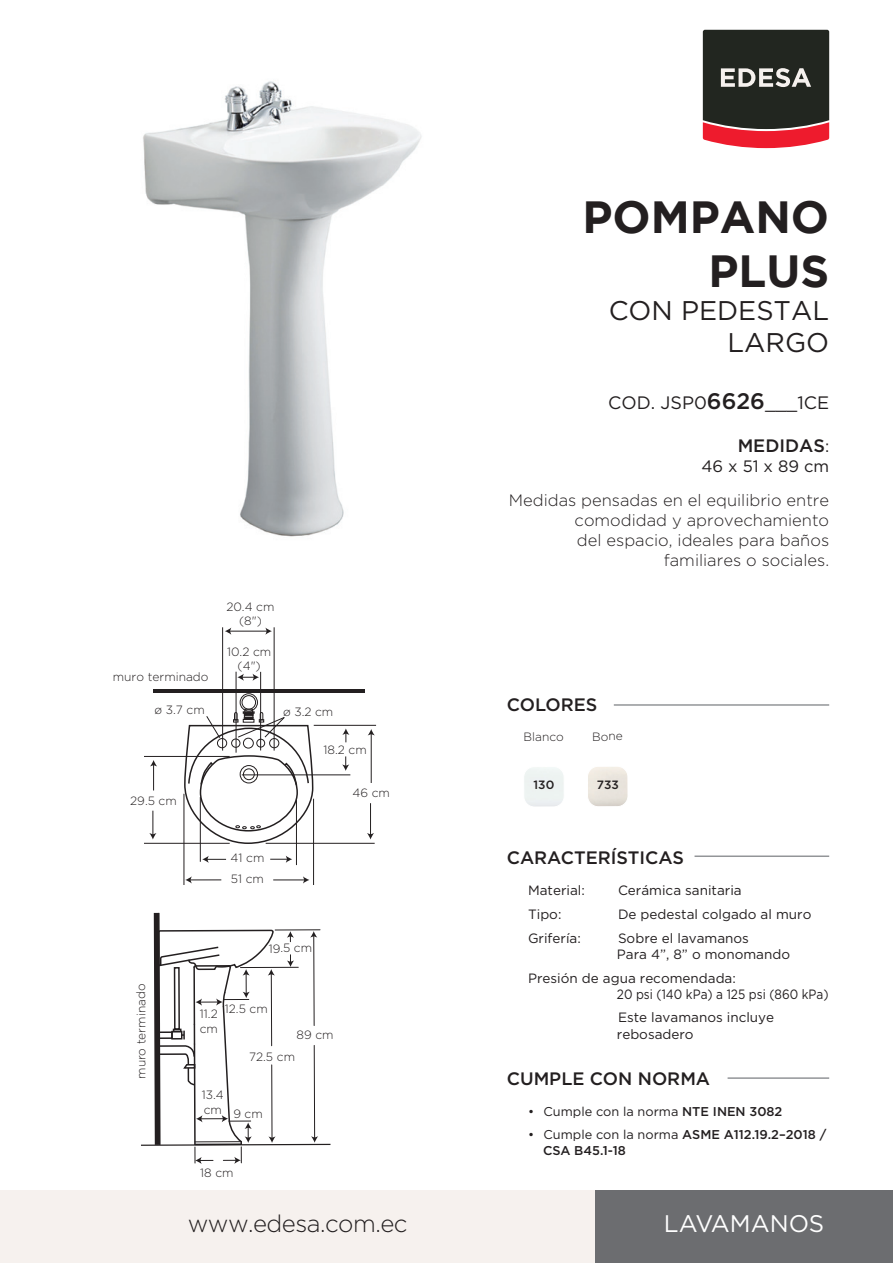
<style>
.page{position:relative;width:893px;height:1263px;background:#fff}
.page>*{position:absolute;margin:0;border:0;box-sizing:border-box;transform-origin:0 0}
.t1{font:700 45px/54px "Gotham";color:#231f20;text-align:right}
.t2{font:27px/32.4px "Gotham";color:#231f20;text-align:right}
.t3{font:300 24px "Gotham";letter-spacing:-.02em;color:#231f20}
.t4{font:24px "Gotham";color:#fff}
.t5{font:500 18px "Gotham";color:#231f20}
.t6{font:18px "Gotham";color:#231f20}
.t7{font:300 16.5px/19.8px "Gotham";color:#231f20;text-align:right}
.t8{font:16.5px "Gotham";color:#231f20}
.t9{font:13.5px/16.2px "Gotham";color:#231f20}
.t10{font:500 12.75px/15.3px "Gotham";color:#231f20}
.t11{font:12.75px "Gotham";color:#231f20}
.t12{font:300 12px/14.4px "Gotham";letter-spacing:-.005em;color:#231f20}
.t13{font:500 12px "Gotham";letter-spacing:-.005em;color:#231f20}
.s1{font-weight:500;font-size:22.5px}
.s2{font-weight:400;font-size:16.5px}
.s3{font-weight:500}
.s4{font-weight:400}
</style>
<div class="page">
<hr style="left:614px;top:704px;width:215px;height:2px;background:#939598">
<img style="left:589px;top:768px;width:37px;height:37px">
<div style="left:587px;top:766px;width:41px;height:41px;border:1px solid #fff;border-radius:11px"></div>
<div style="left:523px;top:766px;width:42px;height:41px;border:1px solid #fff;border-radius:11px"></div>
<img style="left:143px;top:81px;width:279px;height:456px">
<div style="left:0;top:1191px;width:893px;height:72px;background:#f6f1ee"></div>
<div style="left:595px;top:1191px;width:298px;height:72px;background:#6c6d70"></div>
<hr style="left:728px;top:1077px;width:101px;height:2px;background:#939598">
<hr style="left:694px;top:855px;width:135px;height:2px;background:#939598">
<svg style="left:703px;top:30px;width:126px;height:118px;background:#553937"></svg>
<hr style="left:153px;top:689px;width:212px;height:4px;background:#231f20">
<hr style="left:370px;top:803px;width:1px;height:32px;background:#231f20">
<svg style="left:367px;top:833px;width:7px;height:6px"></svg>
<hr style="left:266px;top:843px;width:109px;height:1px;background:#231f20">
<hr style="left:144px;top:843px;width:86px;height:1px;background:#231f20">
<hr style="left:144px;top:756px;width:86px;height:1px;background:#231f20">
<hr style="left:296px;top:800px;width:1px;height:65px;background:#231f20">
<hr style="left:313px;top:799px;width:1px;height:86px;background:#231f20">
<hr style="left:273px;top:879px;width:32px;height:1px;background:#231f20">
<svg style="left:303px;top:876px;width:6px;height:7px"></svg>
<svg style="left:270px;top:856px;width:22px;height:7px"></svg>
<hr style="left:190px;top:879px;width:31px;height:1px;background:#231f20">
<svg style="left:185px;top:876px;width:7px;height:7px"></svg>
<hr style="left:184px;top:794px;width:1px;height:91px;background:#231f20">
<hr style="left:236px;top:672px;width:1px;height:81px;background:#231f20">
<hr style="left:222px;top:627px;width:1px;height:123px;background:#231f20">
<hr style="left:274px;top:627px;width:1px;height:123px;background:#231f20">
<hr style="left:260px;top:672px;width:1px;height:78px;background:#231f20">
<div style="left:240px;top:693px;width:18px;height:18px;border:1px solid #231f20;border-radius:50%"></div>
<div style="left:242px;top:695px;width:14px;height:14px;border:1px solid #231f20;border-radius:50%"></div>
<svg style="left:202px;top:856px;width:24px;height:7px"></svg>
<hr style="left:200px;top:797px;width:1px;height:65px;background:#231f20">
<svg style="left:237px;top:674px;width:22px;height:7px"></svg>
<hr style="left:229px;top:631px;width:38px;height:1px;background:#231f20">
<svg style="left:225px;top:628px;width:6px;height:7px"></svg>
<svg style="left:265px;top:627px;width:7px;height:8px"></svg>
<svg style="left:342px;top:728px;width:7px;height:14px"></svg>
<hr style="left:371px;top:733px;width:1px;height:50px;background:#231f20">
<svg style="left:368px;top:729px;width:7px;height:6px"></svg>
<svg style="left:149px;top:811px;width:7px;height:28px"></svg>
<svg style="left:150px;top:760px;width:7px;height:30px"></svg>
<svg style="left:342px;top:756px;width:7px;height:15px"></svg>
<hr style="left:314px;top:725px;width:62px;height:1px;background:#231f20">
<hr style="left:242px;top:774px;width:108px;height:1px;background:#231f20">
<svg style="left:183px;top:709px;width:131px;height:136px"></svg>
<svg style="left:141px;top:912px;width:190px;height:252px"></svg>
<p class="t12" style="left:113px;top:670px;width:97px">muro terminado</p>
<p class="t12" style="left:226px;top:599px;width:50px;text-align:center">20.4 cm (8")</p>
<p class="t12" style="left:227px;top:644px;width:46px;text-align:center">10.2 cm (4")</p>
<p class="t12" style="left:155px;top:702px;width:52px">ø 3.7 cm</p>
<p class="t12" style="left:283px;top:704px;width:52px">ø 3.2 cm</p>
<p class="t12" style="left:130px;top:793px;width:48px">29.5 cm</p>
<p class="t12" style="left:231px;top:847px;width:35px;line-height:21px">41 cm<br>51 cm</p>
<p class="t12" style="left:324px;top:742px;width:45px">18.2 cm</p>
<p class="t12" style="left:352px;top:785px;width:39px">46 cm</p>
<p class="t12" style="left:134px;top:1079px;width:97px;rotate:-90deg">muro terminado</p>
<p class="t12" style="left:269px;top:941px;width:45px">19.5 cm</p>
<p class="t12" style="left:200px;top:1007px;width:19px">11.2</p>
<p class="t12" style="left:200px;top:1021px;width:20px">cm</p>
<p class="t12" style="left:225px;top:1001px;width:45px">12.5 cm</p>
<p class="t12" style="left:297px;top:1027px;width:39px">89 cm</p>
<p class="t12" style="left:249px;top:1049px;width:47px">72.5 cm</p>
<p class="t12" style="left:202px;top:1087px;width:24px">13.4 cm</p>
<p class="t12" style="left:233px;top:1106px;width:31px">9 cm</p>
<p class="t12" style="left:200px;top:1165px;width:35px">18 cm</p>
<h3 class="t3" style="left:188px;top:1208px;width:221px">www.edesa.com.ec</h3>
<h1 class="t1" style="left:582px;top:189px;width:248px">POMPANO<br>PLUS</h1>
<h2 class="t2" style="left:609px;top:293px;width:222px">CON PEDESTAL<br>LARGO</h2>
<h3 class="t6" style="left:608px;top:391px;width:223px">COD. JSP0<span class="s1">6626</span>___1CE</h3>
<h3 class="t5" style="left:738px;top:434px;width:93px">MEDIDAS<span class="s2">:</span></h3>
<p class="t8" style="left:702px;top:455px;width:129px">46 x 51 x 89 cm</p>
<p class="t7" style="left:509px;top:490px;width:322px">Medidas pensadas en el equilibrio entre comodidad y aprovechamiento<br>del espacio, ideales para baños familiares o sociales.</p>
<h3 class="t5" style="left:507px;top:693px;width:92px">COLORES</h3>
<p class="t12" style="left:592px;top:729px;width:32px">Bone</p>
<p class="t13" style="left:597px;top:777px;width:24px">733</p>
<p class="t12" style="left:524px;top:729px;width:42px">Blanco</p>
<p class="t13" style="left:534px;top:777px;width:22px">130</p>
<h3 class="t5" style="left:507px;top:845px;width:179px">CARACTERÍSTICAS</h3>
<p class="t9" style="left:528px;top:882px;width:58px">Material:</p>
<p class="t9" style="left:618px;top:882px;width:125px">Cerámica sanitaria</p>
<p class="t9" style="left:528px;top:906px;width:35px">Tipo:</p>
<p class="t9" style="left:618px;top:906px;width:195px">De pedestal colgado al muro</p>
<p class="t9" style="left:528px;top:929px;width:54px">Grifería:</p>
<p class="t9" style="left:617px;top:929px;width:175px">Sobre el lavamanos<br>Para 4”, 8” o monomando</p>
<p class="t9" style="left:617px;top:969px;width:213px;text-indent:-89px">Presión de agua recomendada:<br>20 psi (140 kPa) a 125 psi (860 kPa)</p>
<p class="t9" style="left:617px;top:1009px;width:159px">Este lavamanos incluye rebosadero</p>
<h3 class="t5" style="left:507px;top:1067px;width:205px">CUMPLE CON NORMA</h3>
<p class="t11" style="left:528px;top:1104px;width:256px">• Cumple con la norma <span class="s3">NTE INEN 3082</span></p>
<p class="t10" style="left:543px;top:1127px;width:285px;text-indent:-15px"><span class="s4">• Cumple con la norma</span> ASME A112.19.2–2018 /<br>CSA B45.1-18</p>
<h3 class="t4" style="left:664px;top:1208px;width:162px">LAVAMANOS</h3>
</div>
